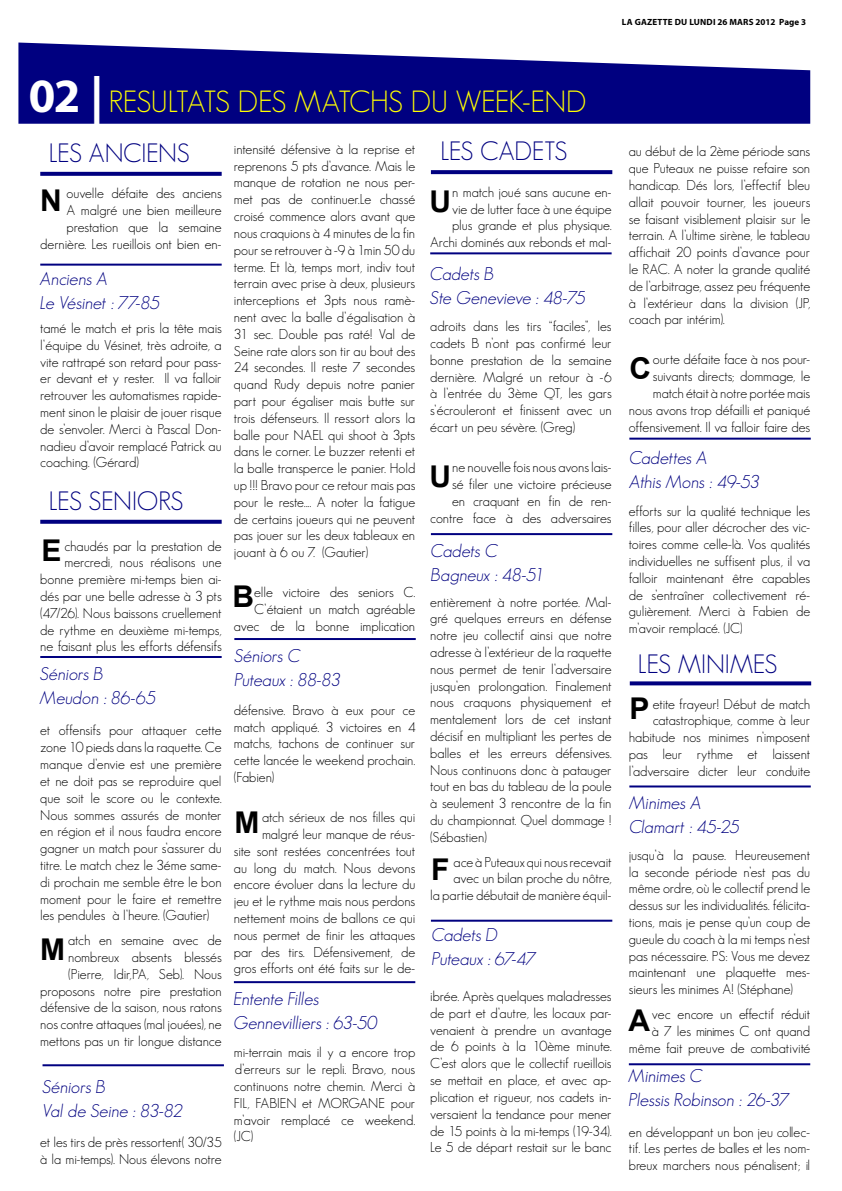
<style>
.page{position:relative;width:842px;height:1191px;background:#fff}
.page>*{position:absolute;margin:0;border:0;box-sizing:border-box;transform-origin:0 0}
.t1{font:300 30px "Geosans";letter-spacing:-.015em;color:#ff0}
.t2{font:700 30px "Arial";color:#000}
.t3{font:300 26px "Geosans";letter-spacing:-.015em;color:#000080}
.t4{font:italic 300 18px/24px "Geosans";letter-spacing:-.01em;color:#000080}
.t5{font:300 14px/16.8px "Geosans";letter-spacing:-.005em;color:#000;text-align:justify}
.t6{font:700 9px "Myriad Pro";letter-spacing:.02em;color:#000}
.s1{font-family:"Myriad Pro";font-weight:700;font-size:48px;color:#fff}
</style>
<div class="page">
<svg style="left:18px;top:43px;width:792px;height:81px;fill:#000080"></svg>
<hr style="left:40px;top:264px;width:182px;height:2px;background:#000080">
<svg style="left:40px;top:172px;width:182px;height:4px"></svg>
<hr style="left:40px;top:656px;width:182px;height:2px;background:#000080">
<hr style="left:234px;top:638px;width:182px;height:2px;background:#000080">
<svg style="left:431px;top:170px;width:181px;height:4px"></svg>
<hr style="left:234px;top:981px;width:181px;height:2px;background:#000080">
<hr style="left:629px;top:437px;width:182px;height:2px;background:#000080">
<hr style="left:430px;top:252px;width:182px;height:2px;background:#000080">
<svg style="left:40px;top:520px;width:182px;height:4px"></svg>
<hr style="left:43px;top:1064px;width:181px;height:2px;background:#000080">
<svg style="left:630px;top:681px;width:181px;height:4px"></svg>
<hr style="left:629px;top:785px;width:182px;height:2px;background:#000080">
<hr style="left:431px;top:533px;width:181px;height:2px;background:#000080">
<hr style="left:431px;top:919px;width:181px;height:2px;background:#000080">
<hr style="left:629px;top:1063px;width:181px;height:2px;background:#000080">
<p class="t6" style="left:622px;top:16px;width:186px">LA GAZETTE DU LUNDI 26 MARS 2012 PAGE 3</p>
<h1 class="t1" style="left:29px;top:85px;width:559px"><span class="s1">02 |</span> RESULTATS DES MATCHS DU WEEK-END</h1>
<h2 class="t3" style="left:49px;top:138px;width:142px">LES ANCIENS</h2>
<h1 class="t2" style="left:40px;top:181px;width:23px">N</h1>
<p class="t5" style="left:40px;top:185px;width:183px;text-align:right">ouvelle défaite des anciens<br>A malgré une bien meilleure prestation que la semaine dernière. Les rueillois ont bien en-</p>
<p class="t4" style="left:40px;top:266px;width:121px">Anciens A<br>Le Vésinet : 77-85</p>
<p class="t5" style="left:40px;top:320px;width:183px">tamé le match et pris la tête mais l’équipe du Vésinet, très adroite, a vite rattrapé son retard pour pass&shy;er devant et y rester. Il va falloir retrouver les automatismes rapide&shy;ment sinon le plaisir de jouer risque de s’envoler. Merci à Pascal Don&shy;nadieu d’avoir remplacé Patrick au coaching. (Gérard)</p>
<h2 class="t3" style="left:49px;top:486px;width:136px">LES SENIORS</h2>
<h1 class="t2" style="left:42px;top:530px;width:22px">E</h1>
<p class="t5" style="left:40px;top:537px;width:183px;text-align:right">chaudés par la prestation de mercredi, nous réalisons une bonne première mi-temps bien ai&shy;dés par une belle adresse à 3 pts (47/26). Nous baissons cruellement de rythme en deuxième mi-temps, ne faisant plus les efforts défensifs</p>
<p class="t4" style="left:40px;top:661px;width:117px">Séniors B<br>Meudon : 86-65</p>
<p class="t5" style="left:40px;top:722px;width:183px">et offensifs pour attaquer cette zone 10 pieds dans la raquette. Ce manque d’envie est une première et ne doit pas se reproduire quel que soit le score ou le contexte.<br>Nous sommes assurés de monter en région et il nous faudra encore gagner un match pour s’assurer du titre. Le match chez le 3éme same&shy;di prochain me semble être le bon moment pour le faire et remettre les pendules à l’heure. (Gautier)</p>
<p class="t5" style="left:40px;top:932px;width:183px;text-align:right">atch en semaine avec de nombreux absents blessés (Pierre, Idir,PA, Seb). Nous proposons notre pire prestation défensive de la saison, nous ratons nos contre attaques (mal jouées), ne mettons pas un tir longue distance</p>
<h1 class="t2" style="left:40px;top:929px;width:26px">M</h1>
<p class="t4" style="left:43px;top:1074px;width:142px">Séniors B<br>Val de Seine : 83-82</p>
<p class="t5" style="left:40px;top:1133px;width:183px">et les tirs de près ressortent( 30/35 à la mi-temps). Nous élevons notre</p>
<p class="t5" style="left:234px;top:141px;width:183px">intensité défensive à la reprise et reprenons 5 pts d’avance. Mais le manque de rotation ne nous per&shy;met pas de continuer.Le chassé croisé commence alors avant que nous craquions à 4 minutes de la fin pour se retrouver à -9 à 1min 50 du terme. Et là, temps mort, indiv tout terrain avec prise à deux, plusieurs interceptions et 3pts nous ramè&shy;nent avec la balle d’égalisation à 31 sec. Double pas raté! Val de Seine rate alors son tir au bout des 24 secondes. Il reste 7 secondes quand Rudy depuis notre panier part pour égaliser mais butte sur trois défenseurs. Il ressort alors la balle pour NAEL qui shoot à 3pts dans le corner. Le buzzer retenti et la balle transperce le panier. Hold up !!! Bravo pour ce retour mais pas pour le reste.... A noter la fatigue de certains joueurs qui ne peuvent pas jouer sur les deux tableaux en jouant à 6 ou 7. (Gautier)</p>
<p class="t5" style="left:234px;top:584px;width:183px;text-align:right">elle victoire des seniors C.<br>C’étaient un match agréable avec de la bonne implication</p>
<h1 class="t2" style="left:232px;top:576px;width:23px">B</h1>
<p class="t4" style="left:234px;top:643px;width:108px">Séniors C<br>Puteaux : 88-83</p>
<p class="t5" style="left:234px;top:701px;width:183px">défensive. Bravo à eux pour ce match appliqué. 3 victoires en 4 matchs, tachons de continuer sur cette lancée le weekend prochain. (Fabien)</p>
<p class="t5" style="left:234px;top:809px;width:183px;text-align:right">atch sérieux de nos filles qui malgré leur manque de réus-<br>site sont restées concentrées tout au long du match. Nous devons encore évoluer dans la lecture du jeu et le rythme mais nous perdons nettement moins de ballons ce qui nous permet de finir les attaques par des tirs. Défensivement, de gros efforts ont été faits sur le de-</p>
<h1 class="t2" style="left:234px;top:802px;width:26px">M</h1>
<p class="t4" style="left:234px;top:986px;width:145px">Entente Filles<br>Gennevilliers : 63-50</p>
<p class="t5" style="left:234px;top:1044px;width:183px">mi-terrain mais il y a encore trop d’erreurs sur le repli. Bravo, nous continuons notre chemin. Merci à FIL, FABIEN et MORGANE pour m’avoir remplacé ce weekend. (JC)</p>
<h2 class="t3" style="left:440px;top:137px;width:129px">LES CADETS</h2>
<p class="t5" style="left:430px;top:183px;width:183px;text-align:right">n match joué sans aucune en-<br>vie de lutter face à une équipe plus grande et plus physique.<br>Archi dominés aux rebonds et mal-</p>
<h1 class="t2" style="left:429px;top:181px;width:23px">U</h1>
<p class="t4" style="left:430px;top:261px;width:157px">Cadets B<br>Ste Genevieve : 48-75</p>
<p class="t5" style="left:430px;top:318px;width:183px">adroits dans les tirs “faciles”, les cadets B n’ont pas confirmé leur bonne prestation de la semaine dernière. Malgré un retour à -6 à l’entrée du 3ème QT, les gars s’écrouleront et finissent avec un écart un peu sévère. (Greg)</p>
<p class="t5" style="left:430px;top:459px;width:183px;text-align:right">ne nouvelle fois nous avons lais-<br>sé filer une victoire précieuse<br>en craquant en fin de ren&shy;contre face à des adversaires</p>
<h1 class="t2" style="left:429px;top:456px;width:23px">U</h1>
<p class="t4" style="left:431px;top:539px;width:115px">Cadets C<br>Bagneux : 48-51</p>
<p class="t5" style="left:430px;top:593px;width:183px">entièrement à notre portée. Mal&shy;gré quelques erreurs en défense notre jeu collectif ainsi que notre adresse à l’extérieur de la raquette nous permet de tenir l’adversaire jusqu’en prolongation. Finalement nous craquons physiquement et mentalement lors de cet instant décisif en multipliant les pertes de balles et les erreurs défensives.<br>Nous continuons donc à patauger tout en bas du tableau de la poule à seulement 3 rencontre de la fin du championnat. Quel dommage ! (Sébastien)</p>
<p class="t5" style="left:430px;top:853px;width:183px;text-align:right">ace à Puteaux qui nous recevait avec un bilan proche du nôtre,<br>la partie débutait de manière équil-</p>
<h1 class="t2" style="left:431px;top:849px;width:20px">F</h1>
<p class="t4" style="left:432px;top:922px;width:106px">Cadets D<br>Puteaux : 67-47</p>
<p class="t5" style="left:430px;top:987px;width:183px">ibrée. Après quelques maladresses de part et d’autre, les locaux par&shy;venaient à prendre un avantage de 6 points à la 10ème minute.<br>C’est alors que le collectif rueillois se mettait en place, et avec ap&shy;plication et rigueur, nos cadets in&shy;versaient la tendance pour mener de 15 points à la mi-temps (19-34).<br>Le 5 de départ restait sur le banc</p>
<p class="t5" style="left:629px;top:143px;width:183px">au début de la 2ème période sans que Puteaux ne puisse refaire son handicap. Dés lors, l’effectif bleu allait pouvoir tourner, les joueurs se faisant visiblement plaisir sur le terrain. A l’ultime sirène, le tableau affichait 20 points d’avance pour le RAC. A noter la grande qualité de l’arbitrage, assez peu fréquente à l’extérieur dans la division (JP, coach par intérim).</p>
<p class="t5" style="left:629px;top:351px;width:183px;text-align:right">ourte défaite face à nos pour&shy;suivants directs; dommage, le match était à notre portée mais nous avons trop défailli et paniqué offensivement. Il va falloir faire des</p>
<h1 class="t2" style="left:629px;top:348px;width:23px">C</h1>
<p class="t4" style="left:629px;top:446px;width:132px">Cadettes A<br>Athis Mons : 49-53</p>
<p class="t5" style="left:629px;top:502px;width:183px">efforts sur la qualité technique les filles, pour aller décrocher des vic&shy;toires comme celle-là. Vos qualités individuelles ne suffisent plus, il va falloir maintenant être capables de s’entraîner collectivement ré&shy;gulièrement. Merci à Fabien de m’avoir remplacé. (JC)</p>
<h2 class="t3" style="left:638px;top:649px;width:141px">LES MINIMES</h2>
<h1 class="t2" style="left:629px;top:689px;width:22px">P</h1>
<p class="t5" style="left:629px;top:695px;width:183px;text-align:right">etite frayeur! Début de match catastrophique, comme à leur habitude nos minimes n’imposent pas leur rythme et laissent l’adversaire dicter leur conduite</p>
<p class="t4" style="left:629px;top:791px;width:112px">Minimes A<br>Clamart : 45-25</p>
<p class="t5" style="left:629px;top:846px;width:183px">jusqu’à la pause. Heureusement la seconde période n’est pas du même ordre, où le collectif prend le dessus sur les individualités. félicita&shy;tions, mais je pense qu’un coup de gueule du coach à la mi temps n’est pas nécessaire. PS: Vous me devez maintenant une plaquette mes&shy;sieurs les minimes A! (Stéphane)</p>
<p class="t5" style="left:629px;top:1005px;width:183px;text-align:right">vec encore un effectif réduit<br>à 7 les minimes C ont quand même fait preuve de combativité</p>
<h1 class="t2" style="left:628px;top:1000px;width:23px">A</h1>
<p class="t4" style="left:629px;top:1063px;width:162px">Minimes C<br>Plessis Robinson : 26-37</p>
<p class="t5" style="left:629px;top:1123px;width:183px">en développant un bon jeu collec&shy;tif. Les pertes de balles et les nom&shy;breux marchers nous pénalisent; il</p>
</div>
